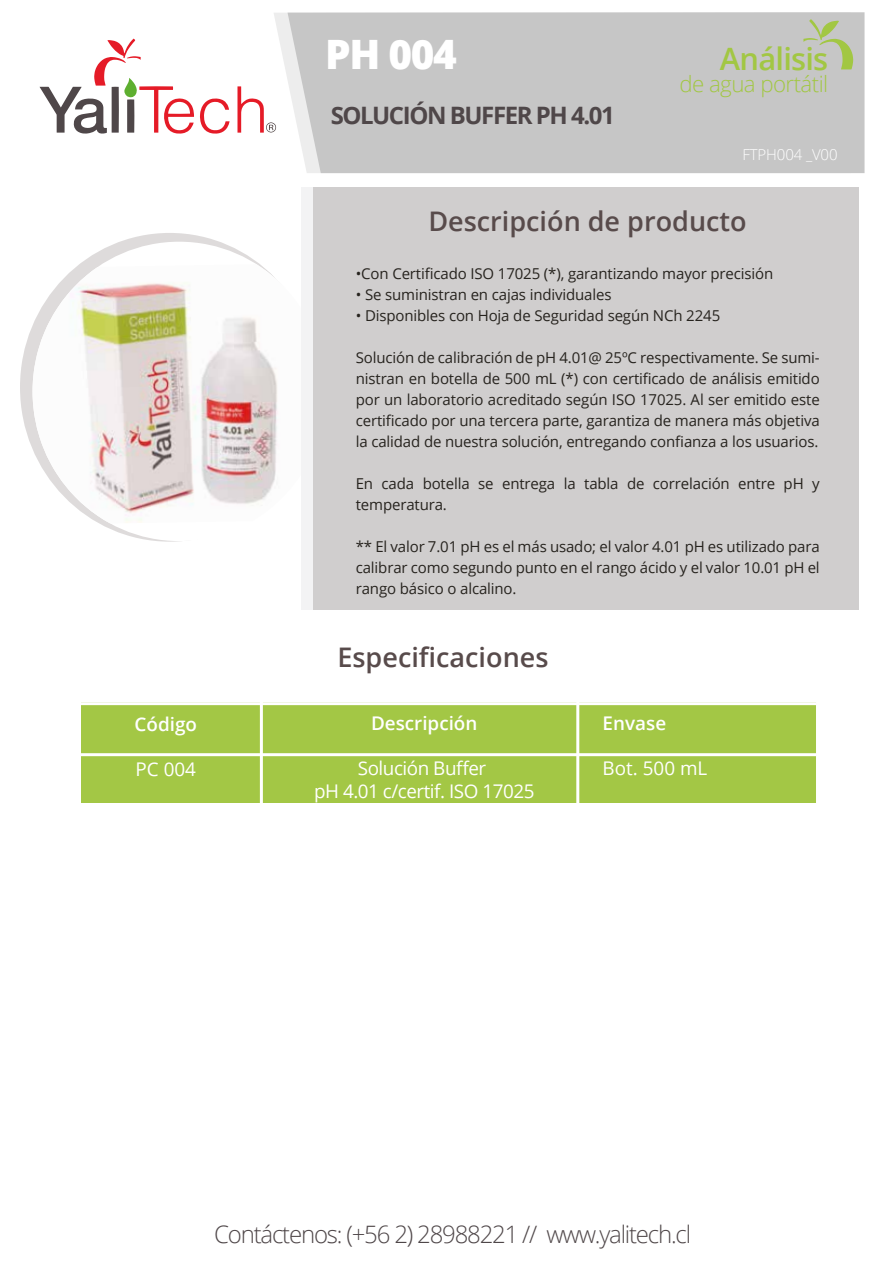
<style>
.page{position:relative;width:893px;height:1263px;background:#fff}
.page>*{position:absolute;margin:0;border:0;box-sizing:border-box;transform-origin:0 0}
.t1{font:800 40.5px "Open Sans";color:#fff}
.t2{font:600 30.9px "Open Sans";letter-spacing:-.025em;color:#a2c743}
.t3{font:600 27px "Open Sans";color:#584b4b}
.t4{font:300 24px "Open Sans";letter-spacing:-.05em;color:#4f4749}
.t5{font:700 24px "Open Sans";letter-spacing:-.06em;color:#4f4749}
.t6{font:300 22.35px "Open Sans";letter-spacing:-.025em;color:#a2c743}
.t7{font:18.9px/22.6px "Open Sans";letter-spacing:-.025em;color:#fff;text-align:center}
.t8{font:600 18.9px "Open Sans";color:#fff}
.t9{font:15px/21px "Open Sans";letter-spacing:-.01em;color:#26231e;text-align:justify}
.t10{font:300 15px "Open Sans";letter-spacing:-.01em;color:#fff}
</style>
<div class="page">
<svg style="left:274px;top:12px;width:14px;height:116px"></svg>
<div style="left:288px;top:12px;width:576px;height:161px;background:#c6c6c6"></div>
<svg style="left:200px;top:98px;width:30px;height:36px"></svg>
<svg style="left:40px;top:39px;width:154px;height:95px"></svg>
<svg style="left:237px;top:86px;width:39px;height:47px"></svg>
<svg style="left:803px;top:19px;width:50px;height:50px;background:#bec6a9"></svg>
<svg style="left:80px;top:242px;width:179px;height:299px"></svg>
<img style="left:33px;top:264px;width:245px;height:259px">
<div style="left:301px;top:188px;width:555px;height:422px;background:#f3f3f4"></div>
<div style="left:313px;top:188px;width:545px;height:422px;background:#d0cece"></div>
<div style="left:81px;top:703px;width:735px;height:100px;background:#a3c745"></div>
<hr style="left:260px;top:678px;width:3px;height:175px;background:#fff">
<hr style="left:576px;top:678px;width:3px;height:175px;background:#fff">
<hr style="left:75px;top:702px;width:742px;height:3px;background:#fff">
<hr style="left:75px;top:753px;width:742px;height:3px;background:#fff">
<p class="t8" style="left:135px;top:711px;width:64px">Código</p>
<p class="t7" style="left:136px;top:758px;width:62px">PC 004</p>
<h1 class="t1" style="left:325px;top:24px;width:133px">PH 004</h1>
<h3 class="t5" style="left:331px;top:98px;width:286px">SOLUCIÓN BUFFER PH 4.01</h3>
<h2 class="t2" style="left:720px;top:38px;width:110px">Análisis</h2>
<h3 class="t6" style="left:679px;top:69px;width:150px">de agua portátil</h3>
<p class="t10" style="left:742px;top:144px;width:97px">FTPH004 _V00</p>
<h3 class="t3" style="left:428px;top:203px;width:320px">Descripción de producto</h3>
<p class="t9" style="left:356px;top:262px;width:419px">•Con Certificado ISO 17025 (*), garantizando mayor precisión</p>
<p class="t9" style="left:356px;top:283px;width:257px">• Se suministran en cajas individuales</p>
<p class="t9" style="left:356px;top:304px;width:366px">• Disponibles con Hoja de Seguridad según NCh 2245</p>
<p class="t9" style="left:356px;top:346px;width:466px">Solución de calibración de pH 4.01@ 25ºC respectivamente. Se sumi&shy;nistran en botella de 500 mL (*) con certificado de análisis emitido por un laboratorio acreditado según ISO 17025. Al ser emitido este certificado por una tercera parte, garantiza de manera más objetiva la calidad de nuestra solución, entregando confianza a los usuarios.</p>
<p class="t9" style="left:356px;top:472px;width:465px">En cada botella se entrega la tabla de correlación entre pH y temperatura.</p>
<p class="t9" style="left:356px;top:535px;width:465px">** El valor 7.01 pH es el más usado; el valor 4.01 pH es utilizado para calibrar como segundo punto en el rango ácido y el valor 10.01 pH el rango básico o alcalino.</p>
<h3 class="t3" style="left:337px;top:639px;width:213px">Especificaciones</h3>
<p class="t8" style="left:371px;top:710px;width:108px">Descripción</p>
<p class="t7" style="left:314px;top:756px;width:222px">Solución Buffer<br>pH 4.01 c/certif. ISO 17025</p>
<p class="t8" style="left:603px;top:710px;width:65px">Envase</p>
<p class="t7" style="left:603px;top:756px;width:106px">Bot. 500 mL</p>
<h3 class="t4" style="left:214px;top:1217px;width:479px">Contáctenos: (+56 2) 28988221 // www.yalitech.cl</h3>
</div>
